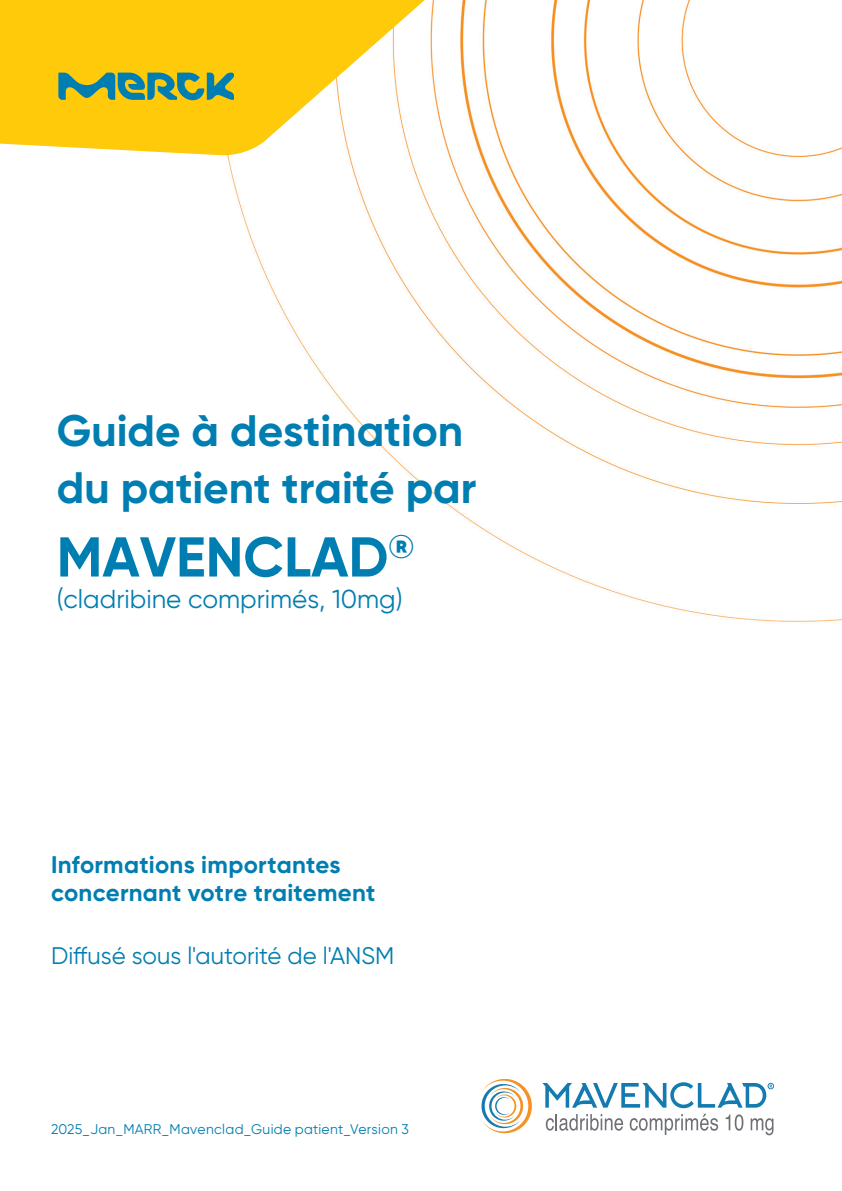
<style>
.page{position:relative;width:842px;height:1191px;background:#fff}
.page>*{position:absolute;margin:0;border:0;box-sizing:border-box;transform-origin:0 0}
.t1{font:700 56px "Gilroy";color:#007eb1}
.t2{font:700 44px/57.6px "Gilroy";color:#007eb1}
.t3{font:26px "Gilroy";color:#007eb1}
.t4{font:700 24px/28px "Gilroy";letter-spacing:.01em;color:#007eb1}
.t5{font:24px "Gilroy";letter-spacing:-.005em;color:#007eb1}
.t6{font:14px "Gilroy";letter-spacing:.02em;color:#007eb1}
</style>
<div class="page">
<img style="left:227px;top:0;width:615px;height:622px">
<svg style="left:481px;top:1079px;width:51px;height:54px"></svg>
<svg style="left:542px;top:1082px;width:232px;height:53px"></svg>
<svg style="left:0;top:0;width:450px;height:157px;fill:#feca0a"></svg>
<svg style="left:58px;top:73px;width:176px;height:27px;background:#689d6c"></svg>
<p class="t2" style="left:57px;top:401px;width:421px">Guide à destination du patient traité par</p>
<p class="t1" style="left:57px;top:522px;width:359px">MAVENCLAD<sup>®</sup></p>
<p class="t3" style="left:57px;top:583px;width:348px">(cladribine comprimés, 10mg)</p>
<p class="t4" style="left:51px;top:850px;width:326px">Informations importantes concernant votre traitement</p>
<p class="t5" style="left:51px;top:940px;width:345px">Diffusé sous l'autorité de l'ANSM</p>
<p class="t6" style="left:51px;top:1120px;width:359px">2025_Jan_MARR_Mavenclad_Guide patient_Version 3</p>
</div>
